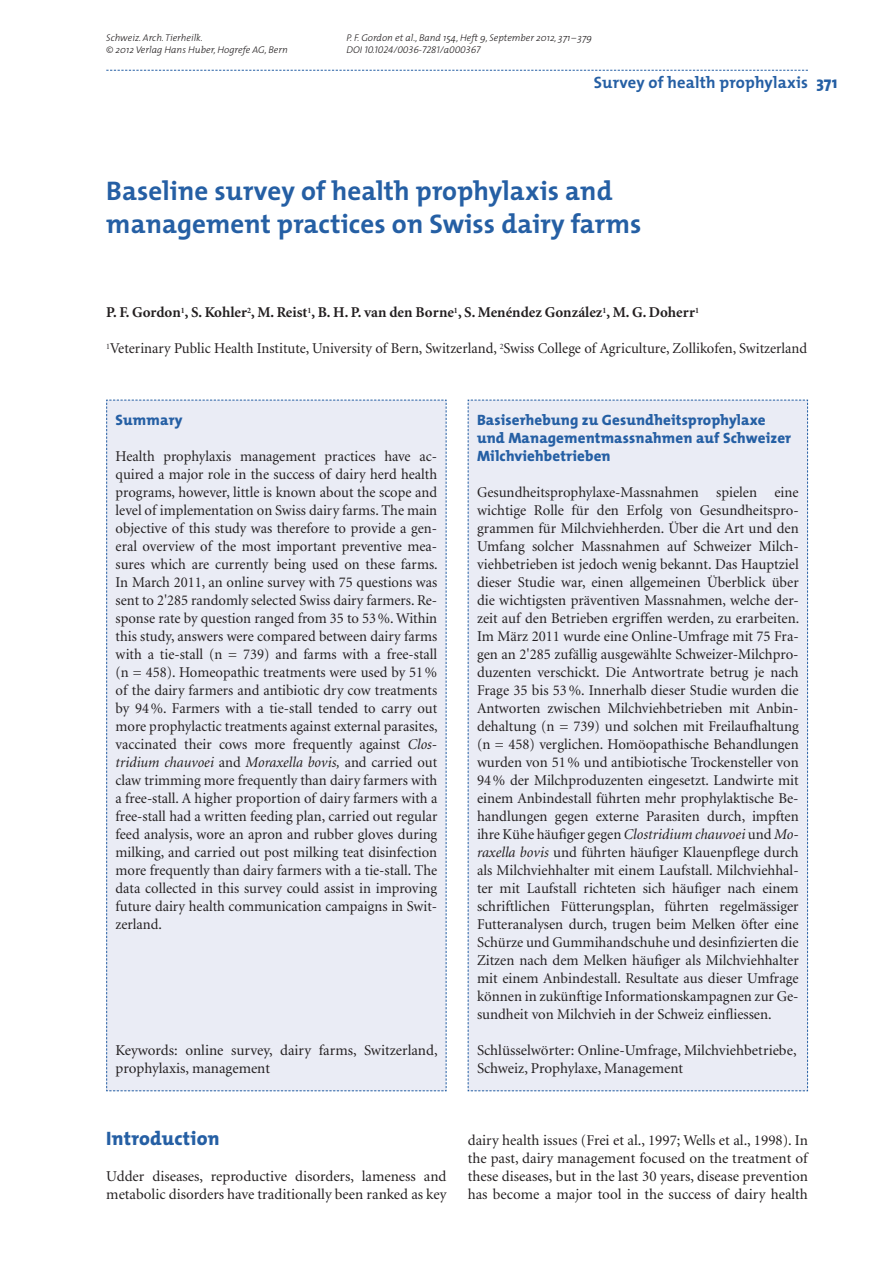
<style>
.page{position:relative;width:893px;height:1263px;background:#fff}
.page>*{position:absolute;margin:0;border:0;box-sizing:border-box;transform-origin:0 0}
.t1{font:700 27px/33px "The Mix";letter-spacing:.005em;color:#255fa4}
.t2{font:800 19.5px "The Mix";letter-spacing:.01em;color:#255fa4}
.t3{font:700 16.5px "The Mix";letter-spacing:.01em;color:#255fa4}
.t4{font:15px/18px "Minion";color:#231f20;text-align:justify}
.t5{font:800 15px/18px "The Mix";letter-spacing:.01em;color:#255fa4}
.t6{font:700 15px "Minion";color:#231f20}
.t7{font:italic 300 9.75px/12px "The Mix";color:#231f20}
.t8{font:italic 9.75px "The Mix Light Caps";color:#231f20}
.s1{font-family:"The Mix";font-weight:300}
.s2{font-weight:800}
.s3{font-style:italic}
</style>
<div class="page">
<svg style="left:106px;top:70px;width:702px;height:1px"></svg>
<div style="left:106px;top:399px;width:341px;height:692px;background:#eaecf5"></div>
<div style="left:467px;top:399px;width:341px;height:692px;background:#eaecf5"></div>
<p class="t7" style="left:106px;top:33px;width:183px">Schweiz. Arch. Tierheilk.<br>© 2012 Verlag Hans Huber, Hogrefe AG, Bern</p>
<p class="t7" style="left:347px;top:33px;width:247px">P. F. Gordon et al., Band 154, Heft 9, September 2012, 371 – 379</p>
<p class="t8" style="left:347px;top:44px;width:135px"><span class="s1">DOI</span> 10.1024/0036-7281/<span class="s1">a</span>000367</p>
<p class="t3" style="left:594px;top:76px;width:245px">Survey of health prophylaxis <span class="s2">371</span></p>
<h1 class="t1" style="left:106px;top:177px;width:537px">Baseline survey of health prophylaxis and management practices on Swiss dairy farms</h1>
<p class="t6" style="left:106px;top:306px;width:594px">P. F. Gordon<sup>1</sup>, S. Kohler<sup>2</sup>, M. Reist<sup>1</sup>, B. H. P. van den Borne<sup>1</sup>, S. Menéndez González<sup>1</sup>, M. G. Doherr<sup>1</sup></p>
<p class="t4" style="left:106px;top:341px;width:702px"><sup>1</sup>Veterinary Public Health Institute, University of Bern, Switzerland, <sup>2</sup>Swiss College of Agriculture, Zollikofen, Switzerland</p>
<p class="t5" style="left:116px;top:412px;width:68px">Summary</p>
<p class="t4" style="left:116px;top:449px;width:324px">Health prophylaxis management practices have ac&shy;quired a major role in the success of dairy herd health programs, however, little is known about the scope and level of implementation on Swiss dairy farms. The main objective of this study was therefore to provide a gen&shy;eral overview of the most important preventive mea&shy;sures which are currently being used on these farms.<br>In March 2011, an online survey with 75 questions was sent to 2'285 randomly selected Swiss dairy farmers. Re&shy;sponse rate by question ranged from 35 to 53 %. Within this study, answers were compared between dairy farms with a tie-stall (n = 739) and farms with a free-stall (n = 458). Homeopathic treatments were used by 51 % of the dairy farmers and antibiotic dry cow treatments by 94 %. Farmers with a tie-stall tended to carry out more prophylactic treatments against external parasites, vaccinated their cows more frequently against <span class="s3">Clos&shy;tridium chauvoei</span> and <span class="s3">Moraxella bovis,</span> and carried out claw trimming more frequently than dairy farmers with a free-stall. A higher proportion of dairy farmers with a free-stall had a written feeding plan, carried out regular feed analysis, wore an apron and rubber gloves during milking, and carried out post milking teat disinfection more frequently than dairy farmers with a tie-stall. The data collected in this survey could assist in improving future dairy health communication campaigns in Swit&shy;zerland.</p>
<p class="t4" style="left:116px;top:1043px;width:324px">Keywords: online survey, dairy farms, Switzerland, prophylaxis, management</p>
<p class="t5" style="left:477px;top:412px;width:316px">Basiserhebung zu Gesundheitsprophylaxe und Managementmassnahmen auf Schweizer<br>Milchviehbetrieben</p>
<p class="t4" style="left:477px;top:485px;width:324px">Gesundheitsprophylaxe-Massnahmen spielen eine wichtige Rolle für den Erfolg von Gesundheitspro&shy;grammen für Milchviehherden. Über die Art und den Umfang solcher Massnahmen auf Schweizer Milch&shy;viehbetrieben ist jedoch wenig bekannt. Das Hauptziel dieser Studie war, einen allgemeinen Überblick über die wichtigsten präventiven Massnahmen, welche der&shy;zeit auf den Betrieben ergriffen werden, zu erarbeiten.<br>Im März 2011 wurde eine Online-Umfrage mit 75 Fra&shy;gen an 2'285 zufällig ausgewählte Schweizer-Milchpro&shy;duzenten verschickt. Die Antwortrate betrug je nach Frage 35 bis 53 %. Innerhalb dieser Studie wurden die Antworten zwischen Milchviehbetrieben mit Anbin&shy;dehaltung (n = 739) und solchen mit Freilaufhaltung (n = 458) verglichen. Homöopathische Behandlungen wurden von 51 % und antibiotische Trockensteller von 94 % der Milchproduzenten eingesetzt. Landwirte mit einem Anbindestall führten mehr prophylaktische Be&shy;handlungen gegen externe Parasiten durch, impften ihre Kühe häufiger gegen <span class="s3">Clostridium chauvoei</span> und <span class="s3">Mo&shy;raxella bovis</span> und führten häufiger Klauenpflege durch als Milchviehhalter mit einem Laufstall. Milchviehhal&shy;ter mit Laufstall richteten sich häufiger nach einem schriftlichen Fütterungsplan, führten regelmässiger Futteranalysen durch, trugen beim Melken öfter eine Schürze und Gummihandschuhe und desinfizierten die Zitzen nach dem Melken häufiger als Milchviehhalter mit einem Anbindestall. Resultate aus dieser Umfrage können in zukünftige Informationskampagnen zur Ge&shy;sundheit von Milchvieh in der Schweiz einfliessen.</p>
<p class="t4" style="left:477px;top:1043px;width:321px">Schlüsselwörter: Online-Umfrage, Milchviehbetriebe,<br>Schweiz, Prophylaxe, Management</p>
<h2 class="t2" style="left:106px;top:1131px;width:115px">Introduction</h2>
<p class="t4" style="left:106px;top:1169px;width:342px">Udder diseases, reproductive disorders, lameness and metabolic disorders have traditionally been ranked as key</p>
<p class="t4" style="left:468px;top:1133px;width:342px">dairy health issues (Frei et al., 1997; Wells et al., 1998). In the past, dairy management focused on the treatment of these diseases, but in the last 30 years, disease prevention has become a major tool in the success of dairy health</p>
</div>
